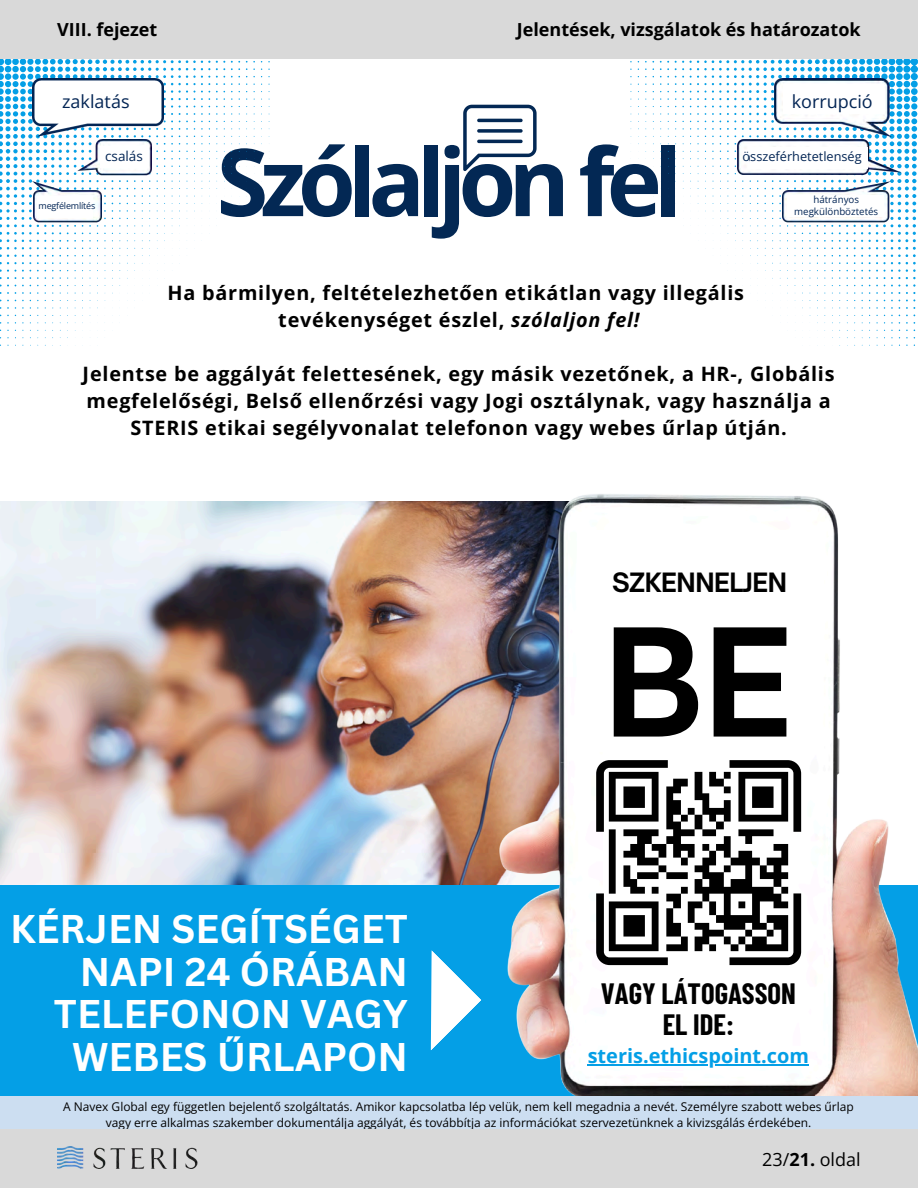
<style>
.page{position:relative;width:918px;height:1188px;background:#fff}
.page>*{position:absolute;margin:0;border:0;box-sizing:border-box;transform-origin:0 0}
.t1{font:700 143.1px "Open Sauce One";color:#000}
.t2{font:700 93.75px "Open Sans";letter-spacing:-.085em;color:#032854}
.t3{font:700 39px/42.8px "Canva Sans";color:#fff;text-align:right}
.t4{font:700 28.8px/31.2px "Barlow Condensed";color:#000;text-align:center}
.t5{font:700 25.5px "Open Sauce One";letter-spacing:-.02em;color:#000}
.t6{font:700 19.95px "Open Sans";color:#049fe6}
.t7{font:700 19.8px/27px "Open Sans";letter-spacing:.04em;color:#000;text-align:center}
.t8{font:700 18px "Open Sans";color:#000}
.t9{font:18px "Open Sans";color:#032554}
.t10{font:18px "Open Sans";color:#000}
.t11{font:13.5px "Open Sans";color:#032554}
.t12{font:12.75px "Open Sans";color:#032554}
.t13{font:12px/16px "Open Sans";color:#000;text-align:center}
.t14{font:9.75px/11.4px "Open Sans";color:#032554;text-align:center}
.t15{font:9px "Open Sans";letter-spacing:-.02em;color:#032554}
.s1{font-style:italic}
.s2{font-weight:700}
</style>
<div class="page">
<img style="left:0;top:502px;width:500px;height:384px">
<div style="left:0;top:886px;width:918px;height:210px;background:#049fe6"></div>
<svg style="left:463px;top:105px;width:73px;height:66px"></svg>
<svg style="left:660px;top:61px;width:9px;height:9px"></svg>
<svg style="left:854px;top:255px;width:9px;height:9px"></svg>
<svg style="left:742px;top:60px;width:30px;height:80px"></svg>
<svg style="left:824px;top:59px;width:45px;height:190px"></svg>
<svg style="left:645px;top:61px;width:9px;height:9px"></svg>
<svg style="left:712px;top:60px;width:40px;height:77px"></svg>
<svg style="left:660px;top:76px;width:9px;height:9px"></svg>
<svg style="left:727px;top:143px;width:9px;height:9px"></svg>
<svg style="left:675px;top:60px;width:47px;height:40px"></svg>
<svg style="left:869px;top:58px;width:49px;height:243px"></svg>
<svg style="left:839px;top:255px;width:9px;height:9px"></svg>
<svg style="left:772px;top:59px;width:63px;height:160px"></svg>
<svg style="left:88px;top:59px;width:19px;height:123px"></svg>
<svg style="left:110px;top:60px;width:27px;height:80px"></svg>
<svg style="left:201px;top:76px;width:9px;height:9px"></svg>
<svg style="left:201px;top:61px;width:24px;height:9px"></svg>
<svg style="left:0;top:285px;width:9px;height:9px"></svg>
<svg style="left:141px;top:60px;width:25px;height:77px"></svg>
<svg style="left:231px;top:61px;width:9px;height:9px"></svg>
<svg style="left:216px;top:76px;width:9px;height:9px"></svg>
<svg style="left:52px;top:240px;width:9px;height:9px"></svg>
<svg style="left:171px;top:60px;width:25px;height:62px"></svg>
<svg style="left:50px;top:59px;width:35px;height:175px"></svg>
<svg style="left:0;top:58px;width:48px;height:221px"></svg>
<svg style="left:67px;top:240px;width:9px;height:9px"></svg>
<svg style="left:246px;top:61px;width:9px;height:9px"></svg>
<svg style="left:231px;top:76px;width:9px;height:9px"></svg>
<svg style="left:164px;top:143px;width:9px;height:9px"></svg>
<svg style="left:216px;top:91px;width:9px;height:9px"></svg>
<svg style="left:52px;top:255px;width:9px;height:9px"></svg>
<svg style="left:430px;top:950px;width:51px;height:100px"></svg>
<img style="left:500px;top:494px;width:418px;height:602px">
<svg style="left:596px;top:760px;width:205px;height:205px"></svg>
<div style="left:0;top:1096px;width:918px;height:37px;background:#ccdef1"></div>
<hr style="left:588px;top:1065px;width:221px;height:1px;background:#049fe6">
<div style="left:0;top:1130px;width:918px;height:58px;background:#d9d9d9"></div>
<img style="left:57px;top:1146px;width:141px;height:23px">
<div style="left:0;top:0;width:918px;height:58px;background:#d9d9d9"></div>
<img style="left:33px;top:78px;width:130px;height:59px">
<img style="left:78px;top:140px;width:74px;height:36px">
<img style="left:33px;top:181px;width:69px;height:42px">
<img style="left:774px;top:78px;width:117px;height:59px">
<img style="left:783px;top:181px;width:108px;height:42px">
<img style="left:738px;top:140px;width:164px;height:34px">
<div style="left:42px;top:84px;width:113px;height:30px;background:#fff"></div>
<div style="left:100px;top:146px;width:49px;height:22px;background:#fff"></div>
<div style="left:783px;top:84px;width:101px;height:30px;background:#fff"></div>
<div style="left:750px;top:147px;width:118px;height:21px;background:#fff"></div>
<div style="left:788px;top:195px;width:96px;height:22px;background:#fff"></div>
<div style="left:37px;top:196px;width:55px;height:21px;background:#fff"></div>
<div style="left:577px;top:531px;width:242px;height:221px;background:#fff"></div>
<p class="t8" style="left:57px;top:17px;width:102px">VIII. fejezet</p>
<p class="t8" style="left:517px;top:17px;width:345px">Jelentések, vizsgálatok és határozatok</p>
<h6 class="t9" style="left:62px;top:88px;width:69px">zaklatás</h6>
<p class="t9" style="left:792px;top:89px;width:82px">korrupció</p>
<h5 class="t12" style="left:743px;top:147px;width:121px">összeférhetetlenség</h5>
<p class="t14" style="left:794px;top:194px;width:86px">hátrányos megkülönböztetés</p>
<h6 class="t2" style="left:217px;top:116px;width:467px">Szólaljon fel</h6>
<p class="t11" style="left:105px;top:147px;width:39px">csalás</p>
<h1 class="t15" style="left:39px;top:200px;width:58px">megfélemlítés</h1>
<p class="t7" style="left:168px;top:279px;width:578px">Ha bármilyen, feltételezhetően etikátlan vagy illegális tevékenységet észlel, <span class="s1">szólaljon fel!</span></p>
<p class="t7" style="left:83px;top:360px;width:753px">Jelentse be aggályát felettesének, egy másik vezetőnek, a HR-, Globális megfelelőségi, Belső ellenőrzési vagy Jogi osztálynak, vagy használja a<br>STERIS etikai segélyvonalat telefonon vagy webes űrlap útján.</p>
<h4 class="t5" style="left:612px;top:567px;width:176px">SZKENNELJEN</h4>
<h6 class="t1" style="left:604px;top:593px;width:190px">BE</h6>
<p class="t3" style="left:10px;top:906px;width:399px">KÉRJEN SEGÍTSÉGET<br>NAPI 24 ÓRÁBAN<br>TELEFONON VAGY<br>WEBES ŰRLAPON</p>
<p class="t13" style="left:63px;top:1098px;width:792px">A Navex Global egy független bejelentő szolgáltatás. Amikor kapcsolatba lép velük, nem kell megadnia a nevét. Személyre szabott webes űrlap vagy erre alkalmas szakember dokumentálja aggályát, és továbbítja az információkat szervezetünknek a kivizsgálás érdekében.</p>
<p class="t4" style="left:601px;top:977px;width:196px">VAGY LÁTOGASSON<br>EL IDE:</p>
<p class="t6" style="left:588px;top:1042px;width:223px">steris.ethicspoint.com</p>
<p class="t10" style="left:762px;top:1146px;width:100px">23/<span class="s2">21.</span> oldal</p>
</div>
